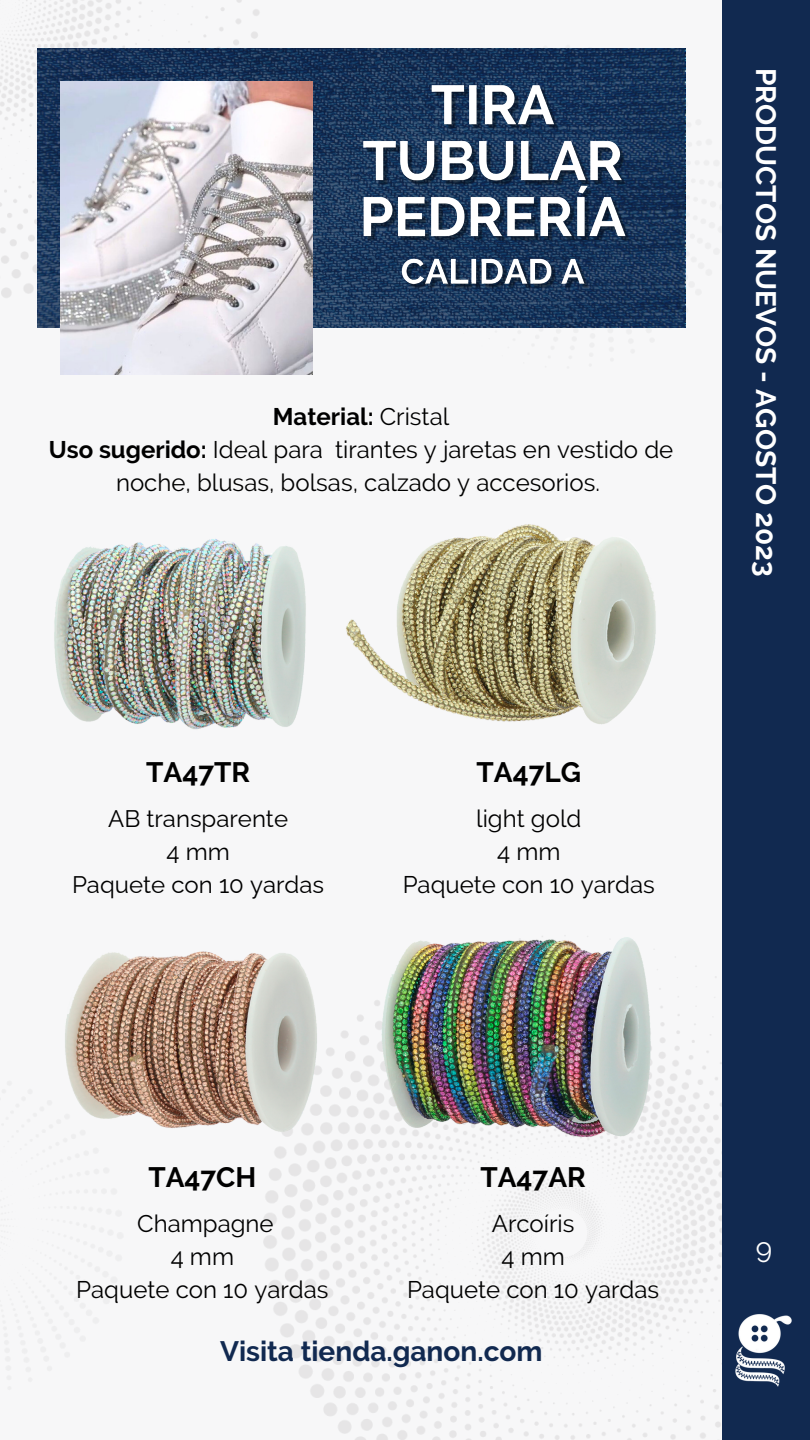
<style>
.page{position:relative;width:810px;height:1440px;background:#fff}
.page>*{position:absolute;margin:0;border:0;box-sizing:border-box;transform-origin:0 0}
.t1{font:700 28px "Raleway";color:#fff}
.t2{font:700 28px "Raleway";color:#000}
.t3{font:700 28px "Raleway";color:#112950}
.t4{font:28px "Raleway";color:#fff}
.t5{font:24px/33px "Raleway";color:#000;text-align:center}
.t6{font:700 24px "Raleway";color:#000}
.s1{font-weight:400}
.s2{font-weight:700}
</style>
<div class="page">
<img style="left:0;top:0;width:722px;height:1440px">
<img style="left:343px;top:466px;width:324px;height:322px">
<img style="left:354px;top:876px;width:324px;height:322px">
<div style="left:722px;top:0;width:88px;height:1440px;background:#112950"></div>
<svg style="left:37px;top:48px;width:648px;height:280px;background:#1b375c"></svg>
<img style="left:61px;top:81px;width:252px;height:294px">
<img style="left:37px;top:492px;width:285px;height:280px">
<img style="left:48px;top:901px;width:285px;height:280px">
<img style="left:359px;top:73px;width:273px;height:218px">
<img style="left:735px;top:1314px;width:57px;height:73px">
<p class="t6" style="left:273px;top:402px;width:178px">Material: <span class="s1">Cristal</span></p>
<p class="t5" style="left:49px;top:433px;width:626px"><span class="s2">Uso sugerido:</span> Ideal para tirantes y jaretas en vestido de noche, blusas, bolsas, calzado y accesorios.</p>
<p class="t2" style="left:146px;top:756px;width:105px">TA47TR</p>
<p class="t5" style="left:108px;top:802px;width:181px">AB transparente</p>
<p class="t5" style="left:166px;top:835px;width:65px">4 mm</p>
<p class="t5" style="left:72px;top:868px;width:254px">Paquete con 10 yardas</p>
<p class="t2" style="left:477px;top:756px;width:106px">TA47LG</p>
<p class="t5" style="left:476px;top:802px;width:107px">light gold</p>
<p class="t5" style="left:497px;top:835px;width:65px">4 mm</p>
<p class="t5" style="left:403px;top:868px;width:254px">Paquete con 10 yardas</p>
<p class="t1" style="left:783px;top:68px;width:510px;rotate:90deg">PRODUCTOS NUEVOS - AGOSTO 2023</p>
<p class="t2" style="left:148px;top:1160px;width:109px">TA47CH</p>
<p class="t2" style="left:481px;top:1160px;width:107px">TA47AR</p>
<p class="t5" style="left:492px;top:1207px;width:84px">Arcoíris</p>
<p class="t5" style="left:501px;top:1240px;width:65px">4 mm</p>
<p class="t5" style="left:407px;top:1273px;width:254px">Paquete con 10 yardas</p>
<p class="t3" style="left:220px;top:1335px;width:324px">Visita tienda.ganon.com</p>
<p class="t5" style="left:137px;top:1207px;width:138px">Champagne</p>
<p class="t5" style="left:171px;top:1240px;width:65px">4 mm</p>
<p class="t5" style="left:76px;top:1273px;width:254px">Paquete con 10 yardas</p>
<p class="t4" style="left:756px;top:1232px;width:18px">9</p>
</div>
